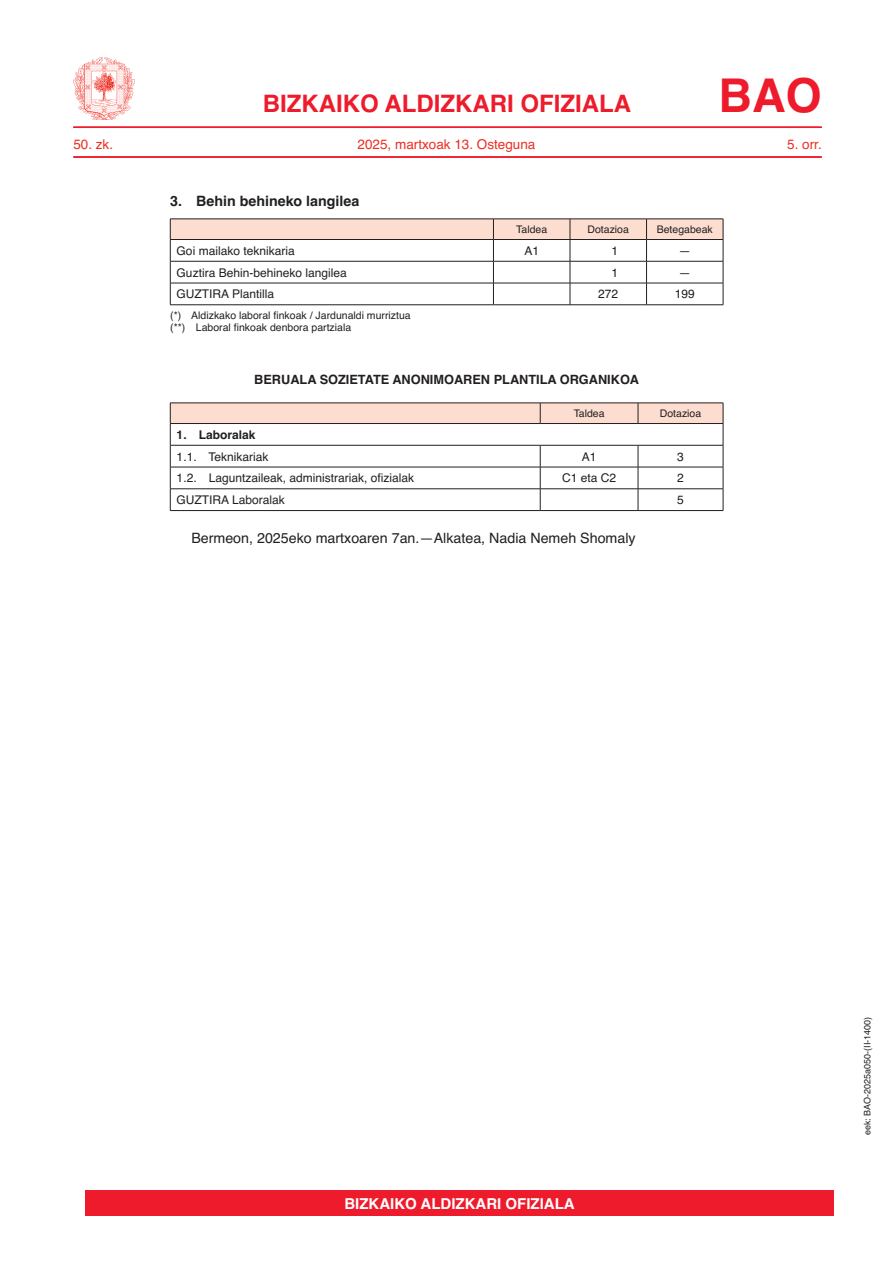
<style>
.page{position:relative;width:893px;height:1263px;background:#fff}
.page>*{position:absolute;margin:0;border:0;box-sizing:border-box;transform-origin:0 0}
.t1{font:700 46.5px "Helvetica";color:#ee1b2c}
.t2{font:700 24px "Helvetica";color:#ee1b2c}
.t3{font:700 15px "Helvetica";color:#fff}
.t4{font:14.25px "Helvetica";color:#231f20}
.t5{font:700 14.25px "Helvetica";color:#231f20}
.t6{font:13.5px "Helvetica";color:#ee2e22}
.t7{font:700 12.75px "Helvetica";color:#231f20}
.t8{font:12px "Helvetica";color:#231f20}
.t9{font:700 12px "Helvetica";color:#231f20}
.t10{font:10.5px/12px "Helvetica";color:#231f20}
.t11{font:9px "Helvetica";color:#231f20}
</style>
<div class="page">
<hr style="left:73px;top:126px;width:749px;height:2px;background:#ee1b2c">
<hr style="left:73px;top:156px;width:749px;height:2px;background:#ee1b2c">
<img style="left:74px;top:58px;width:61px;height:61px">
<svg style="left:170px;top:219px;width:554px;height:86px"></svg>
<hr style="left:170px;top:510px;width:370px;height:1px;background:#231f20">
<hr style="left:540px;top:510px;width:98px;height:1px;background:#231f20">
<hr style="left:638px;top:510px;width:85px;height:1px;background:#231f20">
<svg style="left:170px;top:403px;width:554px;height:107px"></svg>
<hr style="left:170px;top:445px;width:370px;height:1px;background:#231f20">
<hr style="left:540px;top:445px;width:98px;height:1px;background:#231f20">
<hr style="left:638px;top:445px;width:85px;height:1px;background:#231f20">
<div style="left:85px;top:1191px;width:748px;height:25px;background:#ee1b2c"></div>
<h2 class="t2" style="left:263px;top:84px;width:370px">BIZKAIKO ALDIZKARI OFIZIALA</h2>
<h1 class="t1" style="left:718px;top:58px;width:105px">BAO</h1>
<p class="t6" style="left:73px;top:134px;width:41px">50. zk.</p>
<p class="t6" style="left:358px;top:134px;width:179px">2025, martxoak 13. Osteguna</p>
<p class="t6" style="left:787px;top:134px;width:36px">5. orr.</p>
<p class="t5" style="left:170px;top:190px;width:191px">3. Behin behineko langilea</p>
<p class="t10" style="left:516px;top:224px;width:32px">Taldea</p>
<p class="t10" style="left:587px;top:224px;width:43px">Dotazioa</p>
<p class="t10" style="left:657px;top:224px;width:58px">Betegabeak</p>
<p class="t8" style="left:177px;top:241px;width:120px">Goi mailako teknikaria</p>
<p class="t8" style="left:524px;top:241px;width:16px">A1</p>
<p class="t8" style="left:612px;top:241px;width:8px">1</p>
<p class="t8" style="left:679px;top:241px;width:13px">—</p>
<p class="t8" style="left:177px;top:263px;width:172px">Guztira Behin-behineko langilea</p>
<p class="t8" style="left:612px;top:263px;width:8px">1</p>
<p class="t8" style="left:679px;top:263px;width:13px">—</p>
<p class="t8" style="left:177px;top:285px;width:99px">GUZTIRA Plantilla</p>
<p class="t8" style="left:598px;top:285px;width:22px">272</p>
<p class="t8" style="left:675px;top:285px;width:22px">199</p>
<p class="t10" style="left:170px;top:310px;width:242px">(*) Aldizkako laboral finkoak / Jardunaldi murriztua (**) Laboral finkoak denbora partziala</p>
<p class="t7" style="left:254px;top:369px;width:386px">BERUALA SOZIETATE ANONIMOAREN PLANTILA ORGANIKOA</p>
<p class="t10" style="left:574px;top:408px;width:32px">Taldea</p>
<p class="t10" style="left:660px;top:408px;width:43px">Dotazioa</p>
<p class="t9" style="left:177px;top:425px;width:80px">1. Laboralak</p>
<p class="t8" style="left:177px;top:447px;width:93px">1.1. Teknikariak</p>
<p class="t8" style="left:582px;top:447px;width:16px">A1</p>
<p class="t8" style="left:677px;top:447px;width:8px">3</p>
<p class="t8" style="left:177px;top:469px;width:239px">1.2. Laguntzaileak, administrariak, ofizialak</p>
<p class="t8" style="left:562px;top:469px;width:56px">C1 eta C2</p>
<p class="t8" style="left:677px;top:469px;width:8px">2</p>
<p class="t8" style="left:177px;top:491px;width:110px">GUZTIRA Laboralak</p>
<p class="t8" style="left:677px;top:491px;width:8px">5</p>
<p class="t4" style="left:191px;top:526px;width:446px">Bermeon, 2025eko martxoaren 7an.—Alkatea, Nadia Nemeh Shomaly</p>
<p class="t3" style="left:344px;top:1192px;width:232px">BIZKAIKO ALDIZKARI OFIZIALA</p>
<p class="t11" style="left:860px;top:1135px;width:120px;rotate:-90deg">eek: BAO-2025a050-(II-1400)</p>
</div>
